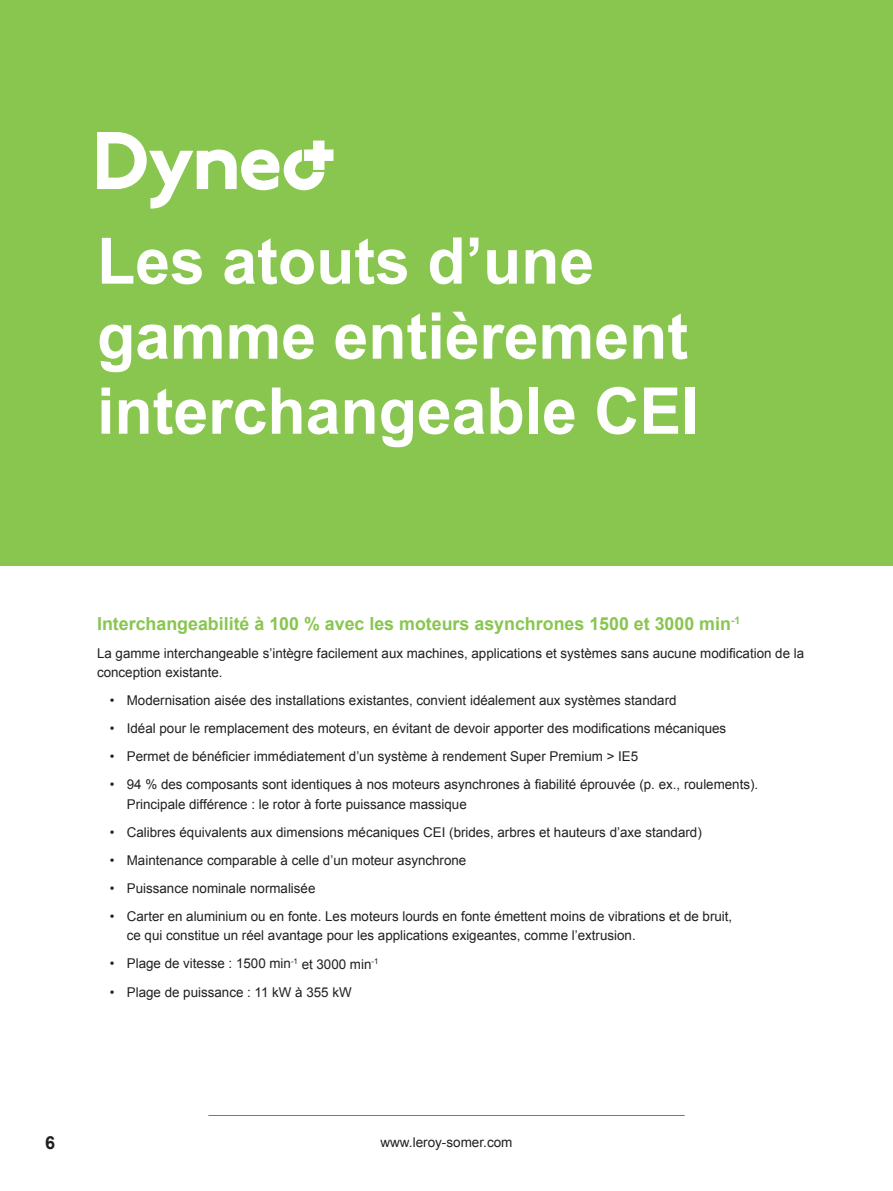
<style>
.page{position:relative;width:893px;height:1191px;background:#fff}
.page>*{position:absolute;margin:0;border:0;box-sizing:border-box;transform-origin:0 0}
.t1{font:700 64.5px/75px "Arial";color:#fff}
.t2{font:700 18px "Arial";color:#89c650}
.t3{font:700 18px "Arial";color:#231f20}
.t4{font:13.5px/19.5px "Arial";color:#231f20}
</style>
<div class="page">
<hr style="left:208px;top:1115px;width:477px;height:1px;background:#15b053">
<div style="left:0;top:0;width:893px;height:566px;background:#89c650"></div>
<svg style="left:97px;top:132px;width:236px;height:77px"></svg>
<h1 class="t1" style="left:97px;top:225px;width:603px">Les atouts d’une gamme entièrement interchangeable CEI</h1>
<h2 class="t2" style="left:97px;top:611px;width:645px">Interchangeabilité à 100 % avec les moteurs asynchrones 1500 et 3000 min<sup>-1</sup></h2>
<p class="t4" style="left:97px;top:643px;width:709px">La gamme interchangeable s’intègre facilement aux machines, applications et systèmes sans aucune modification de la conception existante.</p>
<p class="t4" style="left:110px;top:691px;width:568px">• Modernisation aisée des installations existantes, convient idéalement aux systèmes standard</p>
<p class="t4" style="left:110px;top:719px;width:618px">• Idéal pour le remplacement des moteurs, en évitant de devoir apporter des modifications mécaniques</p>
<p class="t4" style="left:110px;top:747px;width:530px">• Permet de bénéficier immédiatement d’un système à rendement Super Premium &gt; IE5</p>
<p class="t4" style="left:127px;top:775px;width:633px;text-indent:-17px">• 94 % des composants sont identiques à nos moteurs asynchrones à fiabilité éprouvée (p. ex., roulements).<br>Principale différence : le rotor à forte puissance massique</p>
<p class="t4" style="left:110px;top:822px;width:593px">• Calibres équivalents aux dimensions mécaniques CEI (brides, arbres et hauteurs d’axe standard)</p>
<p class="t4" style="left:110px;top:850px;width:358px">• Maintenance comparable à celle d’un moteur asynchrone</p>
<p class="t4" style="left:110px;top:878px;width:207px">• Puissance nominale normalisée</p>
<p class="t4" style="left:127px;top:906px;width:607px;text-indent:-17px">• Carter en aluminium ou en fonte. Les moteurs lourds en fonte émettent moins de vibrations et de bruit, ce qui constitue un réel avantage pour les applications exigeantes, comme l’extrusion.</p>
<p class="t4" style="left:110px;top:954px;width:270px">• Plage de vitesse : 1500 min<sup>-1</sup> et 3000 min<sup>-1</sup></p>
<p class="t4" style="left:110px;top:982px;width:243px">• Plage de puissance : 11 kW à 355 kW</p>
<h2 class="t3" style="left:45px;top:1130px;width:12px">6</h2>
<p class="t4" style="left:380px;top:1133px;width:134px">www.leroy-somer.com</p>
</div>
